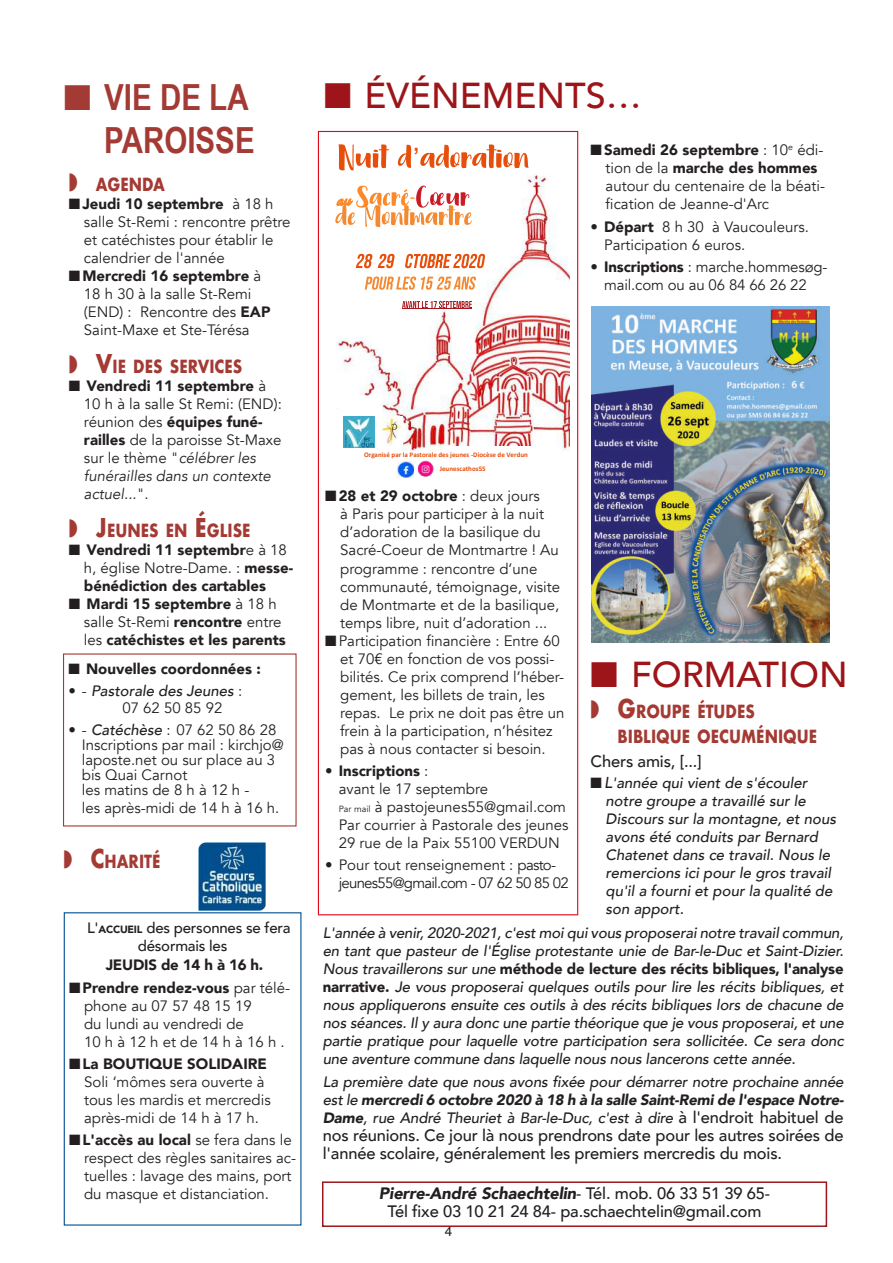
<style>
.page{position:relative;width:893px;height:1263px;background:#fff}
.page>*{position:absolute;margin:0;border:0;box-sizing:border-box;transform-origin:0 0}
.t1{font:38.1px "Microsoft Yi Baiti";color:#e64e0a}
.t2{font:500 36px "Avenir";color:#9e1519}
.t3{font:700 36px/43.2px "Arial Narrow";color:#a43a34;text-align:right}
.t4{font:700 17.7px/25.2px "Futura";color:#a43a34;scale:.83 1}
.t5{font:500 16.5px/18px "Avenir";letter-spacing:-.01em;color:#231f20}
.t6{font:15.3px "Agnesa Kyoto";color:#fd8827}
.t7{font:15px/18px "Avenir";color:#231f20}
.t8{font:italic 500 15px/18px "Avenir";color:#231f20}
.t9{font:900 15px/18px "Avenir";color:#231f20}
.t10{font:15px/18px "Avenir";letter-spacing:-.05em;color:#231f20}
.t11{font:500 15px/18px "Avenir";letter-spacing:-.015em;color:#231f20}
.t12{font:13.5px "Helvetica";color:#231f20}
.t13{font:700 7.05px/14.2px "Calibri";color:#e64e0a}
.s1{font-weight:900}
.s2{font-size:25.2px}
.s3{font-style:italic}
.s4{font-weight:400}
.s5{font-weight:400;font-style:normal}
.s6{font-weight:500;font-style:italic}
.s7{font-weight:900;font-size:10.5px}
.s8{font-size:9px}
.s9{font-size:15.75px}
.s10{font-weight:900;font-style:normal}
.s11{font-style:normal;font-size:16.5px}
.s12{font-weight:900;font-style:italic}
</style>
<div class="page">
<div style="left:318px;top:131px;width:260px;height:784px;border:1px solid #dd0b1a"></div>
<img style="left:591px;top:306px;width:239px;height:336px">
<img style="left:199px;top:842px;width:66px;height:69px">
<img style="left:336px;top:187px;width:233px;height:263px">
<img style="left:338px;top:144px;width:74px;height:27px">
<img style="left:420px;top:144px;width:126px;height:43px">
<img style="left:356px;top:250px;width:40px;height:23px">
<img style="left:371px;top:253px;width:13px;height:19px">
<img style="left:396px;top:249px;width:17px;height:25px">
<img style="left:404px;top:250px;width:86px;height:23px">
<img style="left:365px;top:274px;width:115px;height:21px">
<img style="left:431px;top:274px;width:10px;height:21px">
<img style="left:366px;top:299px;width:36px;height:11px">
<img style="left:402px;top:299px;width:75px;height:11px">
<hr style="left:402px;top:308px;width:70px;height:1px;background:#a4171e">
<img style="left:355px;top:185px;width:54px;height:9px">
<img style="left:409px;top:187px;width:7px;height:7px">
<img style="left:416px;top:175px;width:75px;height:19px">
<img style="left:335px;top:194px;width:156px;height:47px">
<div style="left:443px;top:446px;width:109px;height:33px;background:#fff"></div>
<div style="left:368px;top:426px;width:33px;height:30px;background:#fff"></div>
<img style="left:381px;top:416px;width:22px;height:30px">
<img style="left:344px;top:416px;width:31px;height:32px">
<img style="left:398px;top:461px;width:16px;height:16px">
<img style="left:417px;top:460px;width:17px;height:17px">
<div style="left:322px;top:1181px;width:505px;height:46px;border:2px solid #9e1519"></div>
<h2 class="t3" style="left:64px;top:74px;width:192px">■ VIE DE LA<br>PAROISSE</h2>
<p class="t4" style="left:69px;top:172px;width:117px">◗ AGENDA</p>
<p class="t7" style="left:84px;top:195px;width:208px;text-indent:-15px">■<span class="s1">Jeudi 10 septembre</span> à 18 h salle St-Remi : rencontre prêtre et catéchistes pour établir le calendrier de l'année</p>
<p class="t7" style="left:84px;top:267px;width:188px;text-indent:-15px">■<span class="s1">Mercredi 16 septembre</span> à<br>18 h 30 à la salle St-Remi (END) : Rencontre des <span class="s1">EAP<br></span>Saint-Maxe et Ste-Térésa</p>
<p class="t4" style="left:69px;top:354px;width:210px">◗ <span class="s2">V</span>IE DES SERVICES</p>
<p class="t7" style="left:84px;top:377px;width:199px;text-indent:-15px">■ <span class="s1">Vendredi 11 septembre</span> à<br>10 h à la salle St Remi: (END): réunion des <span class="s1">équipes funé&shy;railles</span> de la paroisse St-Maxe sur le thème "<span class="s3">célébrer les funérailles dans un contexte actuel..</span>.".</p>
<p class="t4" style="left:69px;top:518px;width:220px">◗ <span class="s2">J</span>EUNES EN <span class="s2">É</span>GLISE</p>
<p class="t9" style="left:84px;top:540px;width:211px;text-indent:-15px">■ Vendredi 11 septembr<span class="s4">e à 18 h, église Notre-Dame. :</span> messe&shy;bénédiction des cartables</p>
<p class="t9" style="left:84px;top:594px;width:203px;text-indent:-15px">■ Mardi 15 septembre <span class="s4">à 18 h salle St-Remi</span> rencontre <span class="s4">entre les</span> catéchistes et les parents</p>
<p class="t9" style="left:68px;top:659px;width:194px">■ Nouvelles coordonnées :</p>
<p class="t8" style="left:122px;top:683px;width:121px;line-height:16.5px;text-indent:-54px"><span class="s5">• -</span> Pastorale des Jeunes <span class="s5">:<br>07 62 50 85 92</span></p>
<p class="t7" style="left:82px;top:722px;width:204px;line-height:15px;text-indent:-14px">• - <span class="s6">Catéchèse</span> : 07 62 50 86 28<br>Inscriptions par mail : kirchjo@ laposte.net ou sur place au 3 bis Quai Carnot<br>les matins de 8 h à 12 h -</p>
<p class="t7" style="left:82px;top:799px;width:199px">les après-midi de 14 h à 16 h.</p>
<p class="t4" style="left:64px;top:849px;width:118px">◗ <span class="s2">C</span>HARITÉ</p>
<p class="t11" style="left:138px;top:917px;width:154px;text-indent:-51px">L'<span class="s7">ACCUEIL</span> des personnes se fera désormais les</p>
<p class="t9" style="left:106px;top:956px;width:159px">JEUDIS de 14 h à 16 h.</p>
<p class="t7" style="left:84px;top:979px;width:207px;text-indent:-15px">■<span class="s1">Prendre rendez-vous</span> par télé&shy;phone au 07 57 48 15 19<br>du lundi au vendredi de<br>10 h à 12 h et de 14 h à 16 h .</p>
<p class="t7" style="left:84px;top:1055px;width:188px;text-indent:-15px">■<span class="s1">La BOUTIQUE SOLIDAIRE<br></span>Soli ‘mômes sera ouverte à tous les mardis et mercredis après-midi de 14 h à 17 h.</p>
<p class="t7" style="left:84px;top:1131px;width:213px;text-indent:-15px">■<span class="s1">L'accès au local</span> se fera dans le respect des règles sanitaires ac&shy;tuelles : lavage des mains, port du masque et distanciation.</p>
<h2 class="t2" style="left:324px;top:65px;width:319px">■ ÉVÉNEMENTS…</h2>
<p class="t6" style="left:338px;top:194px;width:15px">au</p>
<h1 class="t1" style="left:412px;top:135px;width:10px">’</h1>
<p class="t7" style="left:606px;top:141px;width:221px;text-indent:-15px">■<span class="s1">Samedi 26 septembre</span> : 10<sup>e</sup> édi&shy;tion de la <span class="s1">marche des hommes </span>autour du centenaire de la béati&shy;fication de Jeanne-d'Arc</p>
<p class="t7" style="left:604px;top:218px;width:206px;text-indent:-14px"><span class="s1">• Départ</span> 8 h 30 à Vaucouleurs.<br>Participation 6 euros.</p>
<p class="t7" style="left:591px;top:258px;width:238px;text-align:center"><span class="s1">• Inscriptions</span> : marche.hommesøg&shy;mail.com ou au 06 84 66 26 22</p>
<p class="t13" style="left:440px;top:447px;width:90px;text-indent:-76px">Organisé par la Pastorale des jeunes -Diocèse de Verdun<br>Jeunescathos55</p>
<p class="t7" style="left:340px;top:488px;width:222px;text-indent:-15px">■<span class="s1">28 et 29 octobre</span> : deux jours<br>à Paris pour participer à la nuit d’adoration de la basilique du<br>Sacré-Coeur de Montmartre ! Au programme : rencontre d’une communauté, témoignage, visite de Montmarte et de la basilique, temps libre, nuit d’adoration ...</p>
<p class="t7" style="left:340px;top:632px;width:226px;text-indent:-15px">■Participation financière : Entre 60 et 70€ en fonction de vos possi&shy;bilités. Ce prix comprend l’héber&shy;gement, les billets de train, les repas. Le prix ne doit pas être un frein à la participation, n’hésitez pas à nous contacter si besoin.</p>
<p class="t7" style="left:339px;top:762px;width:231px;text-indent:-14px"><span class="s1">• Inscriptions</span> :<br>avant le 17 septembre<br><span class="s8">Par mail</span> à pastojeunes55@gmail.com<br>Par courrier à Pastorale des jeunes<br>29 rue de la Paix 55100 VERDUN</p>
<p class="t10" style="left:339px;top:856px;width:231px;text-indent:-14px">• Pour tout renseignement : pasto&shy;jeunes55@gmail.com - 07 62 50 85 02</p>
<h2 class="t2" style="left:591px;top:643px;width:259px">■ FORMATION</h2>
<p class="t4" style="left:618px;top:698px;width:242px;text-indent:-27px">◗ <span class="s2">G</span>ROUPE ÉTUDES<br>BIBLIQUE OECUMÉNIQUE</p>
<p class="t5" style="left:591px;top:752px;width:113px">Chers amis, [...]</p>
<p class="t8" style="left:606px;top:774px;width:232px;text-indent:-15px">■<span class="s9">L</span>'année qui vient de s'écouler notre groupe a travaillé sur le<br>Discours sur la montagne, et nous avons été conduits par Bernard<br>Chatenet dans ce travail. Nous le remercions ici pour le gros travail qu'il a fourni et pour la qualité de son apport.</p>
<p class="t8" style="left:323px;top:924px;width:522px;text-align:justify">L'année à venir, 2020-2021, c'est moi qui vous proposerai notre travail commun, en tant que pasteur de l'Église protestante unie de Bar-le-Duc et Saint-Dizier.<br>Nous travaillerons sur une <span class="s10">méthode de lecture des récits bibliques, l'analyse narrative.</span> Je vous proposerai quelques outils pour lire les récits bibliques, et nous appliquerons ensuite ces outils à des récits bibliques lors de chacune de nos séances. Il y aura donc une partie théorique que je vous proposerai, et une partie pratique pour laquelle votre participation sera sollicitée. Ce sera donc une aventure commune dans laquelle nous nous lancerons cette année.</p>
<p class="t8" style="left:323px;top:1073px;width:523px;text-align:justify">La première date que nous avons fixée pour démarrer notre prochaine année est le <span class="s1">mercredi 6 octobre 2020 à 18 h à la salle Saint-Remi de l'espace Notre-Dame</span>, rue André Theuriet à Bar-le-Duc, c'est à dire <span class="s11">à l'endroit habituel de</span></p>
<p class="t5" style="left:323px;top:1126px;width:522px">nos réunions. Ce jour là nous prendrons date pour les autres soirées de l'année scolaire, généralement les premiers mercredis du mois.</p>
<p class="t5" style="left:379px;top:1184px;width:393px;text-align:center"><span class="s12">Pierre-André Schaechtelin</span>- Tél. mob. 06 33 51 39 65-<br>Tél fixe 03 10 21 24 84- pa.schaechtelin@gmail.com</p>
<p class="t12" style="left:445px;top:1220px;width:9px">4</p>
</div>
